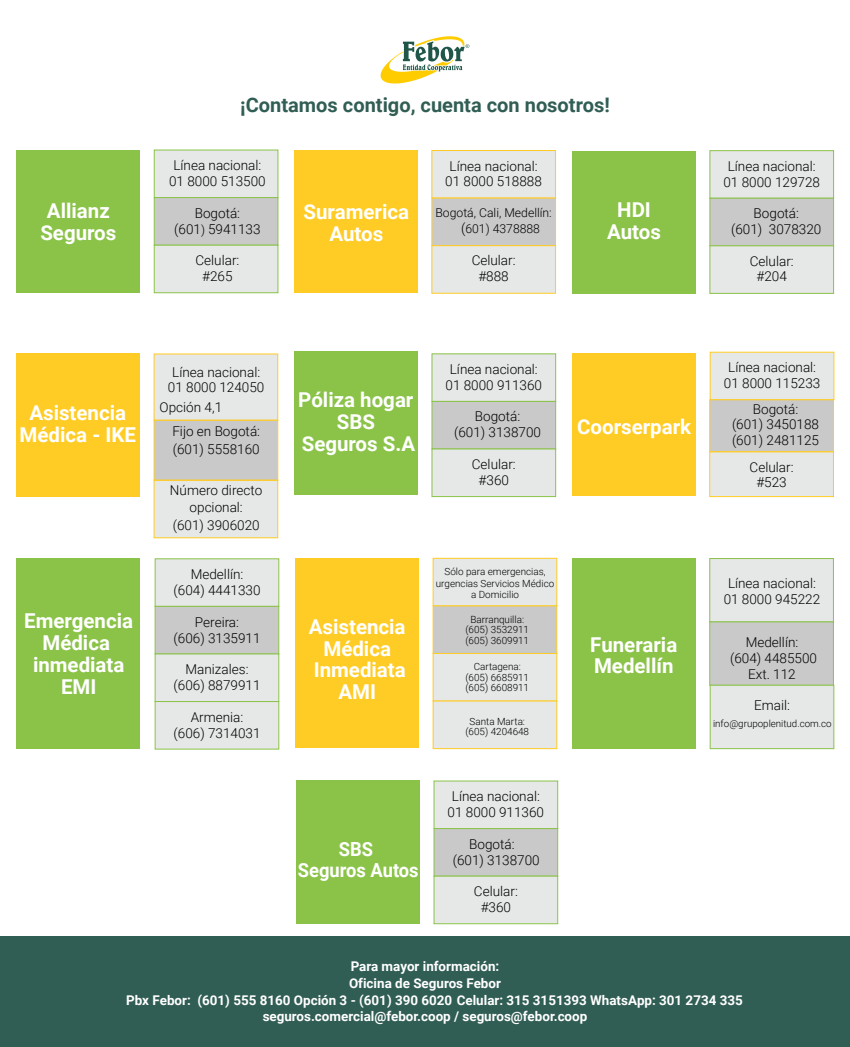
<style>
.page{position:relative;width:850px;height:1047px;background:#fff}
.page>*{position:absolute;margin:0;border:0;box-sizing:border-box;transform-origin:0 0}
.t1{font:700 20.5px/21.9px "Roboto";color:#fff;text-align:center}
.t2{font:700 20px "Roboto";color:#315e54}
.t3{font:700 19.5px/20.8px "Roboto";color:#fff;text-align:center;scale:.94 1}
.t4{font:300 13.5px/15.9px "Roboto";color:#000;text-align:center}
.t5{font:700 13.38px "Roboto";color:#fff}
.t6{font:300 12.25px/15.9px "Roboto";color:#000}
.t7{font:300 9.88px/10.6px "Roboto";color:#000;text-align:center}
.t8{font:300 9.75px "Roboto";color:#000}
.s1{font-size:12.25px}
.s2{font-size:13.5px}
</style>
<div class="page">
<div style="left:16px;top:354px;width:124px;height:143px;background:#ffcc25"></div>
<div style="left:154px;top:354px;width:124px;height:69px;background:#e6e7e7"></div>
<div style="left:154px;top:476px;width:124px;height:61px;background:#e6e7e7"></div>
<div style="left:154px;top:420px;width:124px;height:60px;background:#c9c9c9;border:1px solid #ffcc25"></div>
<div style="left:154px;top:480px;width:124px;height:58px;border:1px solid #ffcc25"></div>
<div style="left:294px;top:351px;width:124px;height:143px;background:#8bc349"></div>
<div style="left:432px;top:353px;width:124px;height:48px;background:#e6e7e7"></div>
<div style="left:432px;top:401px;width:124px;height:48px;background:#c9c9c9;border:1px solid #8bc349"></div>
<div style="left:432px;top:448px;width:124px;height:49px;background:#e6e7e7;border:1px solid #8bc349"></div>
<div style="left:572px;top:353px;width:124px;height:143px;background:#ffcc25"></div>
<div style="left:710px;top:352px;width:124px;height:48px;background:#e6e7e7;border:1px solid #ffcc25"></div>
<div style="left:709px;top:399px;width:125px;height:53px;background:#c9c9c9;border:1px solid #ffcc25"></div>
<div style="left:572px;top:558px;width:124px;height:190px;background:#8bc349"></div>
<div style="left:709px;top:558px;width:125px;height:64px;background:#e6e7e7;border:1px solid #8bc349"></div>
<div style="left:709px;top:621px;width:125px;height:64px;background:#c9c9c9;border:1px solid #8bc349"></div>
<div style="left:710px;top:685px;width:123px;height:63px;background:#e6e7e7"></div>
<div style="left:710px;top:684px;width:124px;height:64px;border:1px solid #8bc349"></div>
<div style="left:295px;top:558px;width:124px;height:190px;background:#ffcc25"></div>
<div style="left:433px;top:558px;width:124px;height:48px;background:#e6e7e7;border:1px solid #ffcc25"></div>
<div style="left:433px;top:605px;width:124px;height:48px;background:#c9c9c9;border:1px solid #ffcc25"></div>
<div style="left:433px;top:653px;width:124px;height:48px;background:#e6e7e7;border:1px solid #ffcc25"></div>
<div style="left:433px;top:701px;width:124px;height:47px;background:#e6e7e7"></div>
<div style="left:17px;top:558px;width:123px;height:191px;background:#8bc349"></div>
<div style="left:155px;top:558px;width:124px;height:48px;background:#e6e7e7;border:1px solid #8bc349"></div>
<div style="left:155px;top:606px;width:124px;height:48px;background:#c9c9c9;border:1px solid #8bc349"></div>
<div style="left:155px;top:653px;width:124px;height:48px;background:#e6e7e7;border:1px solid #8bc349"></div>
<div style="left:155px;top:701px;width:124px;height:48px;background:#e6e7e7;border:1px solid #8bc349"></div>
<div style="left:16px;top:150px;width:124px;height:143px;background:#8bc349"></div>
<div style="left:154px;top:150px;width:124px;height:48px;background:#e6e7e7"></div>
<div style="left:154px;top:197px;width:124px;height:48px;background:#c9c9c9;border:1px solid #8bc349"></div>
<div style="left:154px;top:245px;width:124px;height:48px;background:#e6e7e7;border:1px solid #8bc349"></div>
<div style="left:572px;top:151px;width:124px;height:142px;background:#8bc349"></div>
<div style="left:710px;top:150px;width:124px;height:48px;background:#e6e7e7;border:1px solid #8bc349"></div>
<div style="left:710px;top:198px;width:124px;height:48px;background:#c9c9c9;border:1px solid #8bc349"></div>
<div style="left:710px;top:245px;width:124px;height:48px;background:#e6e7e7;border:1px solid #8bc349"></div>
<div style="left:295px;top:150px;width:123px;height:143px;background:#ffcc25"></div>
<div style="left:432px;top:150px;width:124px;height:48px;background:#e6e7e7;border:1px solid #ffcc25"></div>
<div style="left:432px;top:198px;width:124px;height:48px;background:#c9c9c9"></div>
<div style="left:432px;top:245px;width:124px;height:48px;background:#e6e7e7;border:1px solid #ffcc25"></div>
<svg style="left:381px;top:36px;width:88px;height:48px"></svg>
<div style="left:0;top:936px;width:850px;height:110px;background:#315e54"></div>
<div style="left:709px;top:451px;width:125px;height:46px;background:#e6e7e7;border:1px solid #ffcc25"></div>
<div style="left:296px;top:780px;width:124px;height:143px;background:#8bc349"></div>
<div style="left:434px;top:780px;width:124px;height:48px;background:#e6e7e7"></div>
<div style="left:434px;top:828px;width:124px;height:48px;background:#c9c9c9;border:1px solid #8bc349"></div>
<div style="left:434px;top:875px;width:124px;height:48px;background:#e6e7e7;border:1px solid #8bc349"></div>
<h1 class="t1" style="left:40px;top:199px;width:77px">Allianz<br>Seguros</h1>
<h2 class="t2" style="left:240px;top:91px;width:371px">¡Contamos contigo, cuenta con nosotros!</h2>
<p class="t4" style="left:169px;top:157px;width:98px">Línea nacional:<br>01 8000 513500</p>
<p class="t4" style="left:174px;top:204px;width:88px">Bogotá:<br>(601<span class="s1">)</span> 5941133</p>
<p class="t4" style="left:195px;top:252px;width:45px">Celular: #265</p>
<h1 class="t1" style="left:304px;top:200px;width:107px">Suramerica<br>Autos</h1>
<p class="t4" style="left:445px;top:157px;width:98px">Línea nacional:<br>01 8000 518888</p>
<p class="t6" style="left:461px;top:204px;width:92px;text-indent:-26px">Bogotá, Cali, Medellín: <span class="s2">(</span>601) 4378888</p>
<p class="t4" style="left:472px;top:252px;width:45px">Celular: #888</p>
<h1 class="t1" style="left:607px;top:198px;width:55px">HDI<br>Autos</h1>
<p class="t4" style="left:723px;top:157px;width:98px">Línea nacional:<br>01 8000 129728</p>
<p class="t4" style="left:731px;top:205px;width:92px">Bogotá:<br>(601) 3078320</p>
<p class="t4" style="left:750px;top:252px;width:45px">Celular: #204</p>
<h1 class="t1" style="left:20px;top:401px;width:118px">Asistencia<br>Médica - IKE</h1>
<h1 class="t1" style="left:24px;top:609px;width:110px">Emergencia<br>Médica inmediata<br>EMI</h1>
<p class="t4" style="left:168px;top:363px;width:98px">Línea nacional:<br>01 8000 124050</p>
<p class="t4" style="left:172px;top:394px;width:89px;line-height:24.8px;text-align:left;text-indent:-13px">Opción 4,1<br>Fijo en Bogotá:</p>
<p class="t4" style="left:173px;top:440px;width:89px">(601) 5558160</p>
<p class="t4" style="left:170px;top:482px;width:94px;line-height:16.2px">Número directo opcional:</p>
<p class="t4" style="left:173px;top:516px;width:89px">(601) 3906020</p>
<p class="t4" style="left:174px;top:566px;width:89px">Medellín: (604) 4441330</p>
<p class="t4" style="left:174px;top:613px;width:89px">Pereira:<br>(606) 3135911</p>
<p class="t4" style="left:174px;top:660px;width:89px">Manizales: (606) 8879911</p>
<p class="t4" style="left:174px;top:708px;width:89px">Armenia: (606) 7314031</p>
<h1 class="t1" style="left:298px;top:388px;width:118px">Póliza hogar<br>SBS<br>Seguros S.A</h1>
<p class="t4" style="left:446px;top:360px;width:98px">Línea nacional:<br>01 8000 911360</p>
<p class="t4" style="left:454px;top:408px;width:89px">Bogotá:<br>(601) 3138700</p>
<p class="t4" style="left:472px;top:455px;width:45px">Celular: #360</p>
<h1 class="t1" style="left:577px;top:415px;width:115px">Coorserpark</h1>
<p class="t4" style="left:724px;top:359px;width:98px">Línea nacional:<br>01 8000 115233</p>
<p class="t4" style="left:732px;top:400px;width:89px">Bogotá:<br>(601) 3450188 (601) 2481125</p>
<p class="t4" style="left:750px;top:458px;width:45px">Celular: #523</p>
<h1 class="t1" style="left:309px;top:614px;width:98px">Asistencia<br>Médica<br>Inmediata<br>AMI</h1>
<p class="t7" style="left:436px;top:566px;width:120px;line-height:11.2px">Sólo para emergencias, urgencias Servicios Médico a Domicilio</p>
<p class="t7" style="left:465px;top:613px;width:65px">Barranquilla: (605) 3532911 (605) 3609911</p>
<p class="t7" style="left:465px;top:660px;width:65px">Cartagena: (605) 6685911 (605) 6608911</p>
<p class="t7" style="left:465px;top:715px;width:65px">Santa Marta: (605) 4204648</p>
<h3 class="t3" style="left:298px;top:838px;width:130px">SBS<br>Seguros Autos</h3>
<p class="t4" style="left:448px;top:787px;width:98px">Línea nacional:<br>01 8000 911360</p>
<p class="t4" style="left:453px;top:835px;width:89px;text-align:left;text-indent:16px">Bogotá: (601) 3138700</p>
<p class="t4" style="left:474px;top:882px;width:45px">Celular: #360</p>
<h1 class="t1" style="left:590px;top:632px;width:89px;text-align:left">Funeraria<br>Medellín</h1>
<p class="t4" style="left:724px;top:574px;width:98px">Línea nacional:<br>01 8000 945222</p>
<p class="t4" style="left:730px;top:634px;width:89px">Medellín: (604) 4485500<br>Ext. 112</p>
<p class="t4" style="left:754px;top:696px;width:37px">Email:</p>
<p class="t8" style="left:713px;top:716px;width:120px">info@grupoplenitud.com.co</p>
<p class="t5" style="left:351px;top:957px;width:150px">Para mayor información:</p>
<p class="t5" style="left:349px;top:973px;width:153px">Oficina de Seguros Febor</p>
<p class="t5" style="left:126px;top:990px;width:618px">Pbx Febor: (601) 555 8160 Opción 3 - (601) 390 6020 Celular: 315 3151393 WhatsApp: 301 2734 335</p>
<p class="t5" style="left:263px;top:1006px;width:326px">seguros.comercial@febor.coop / seguros@febor.coop</p>
</div>
